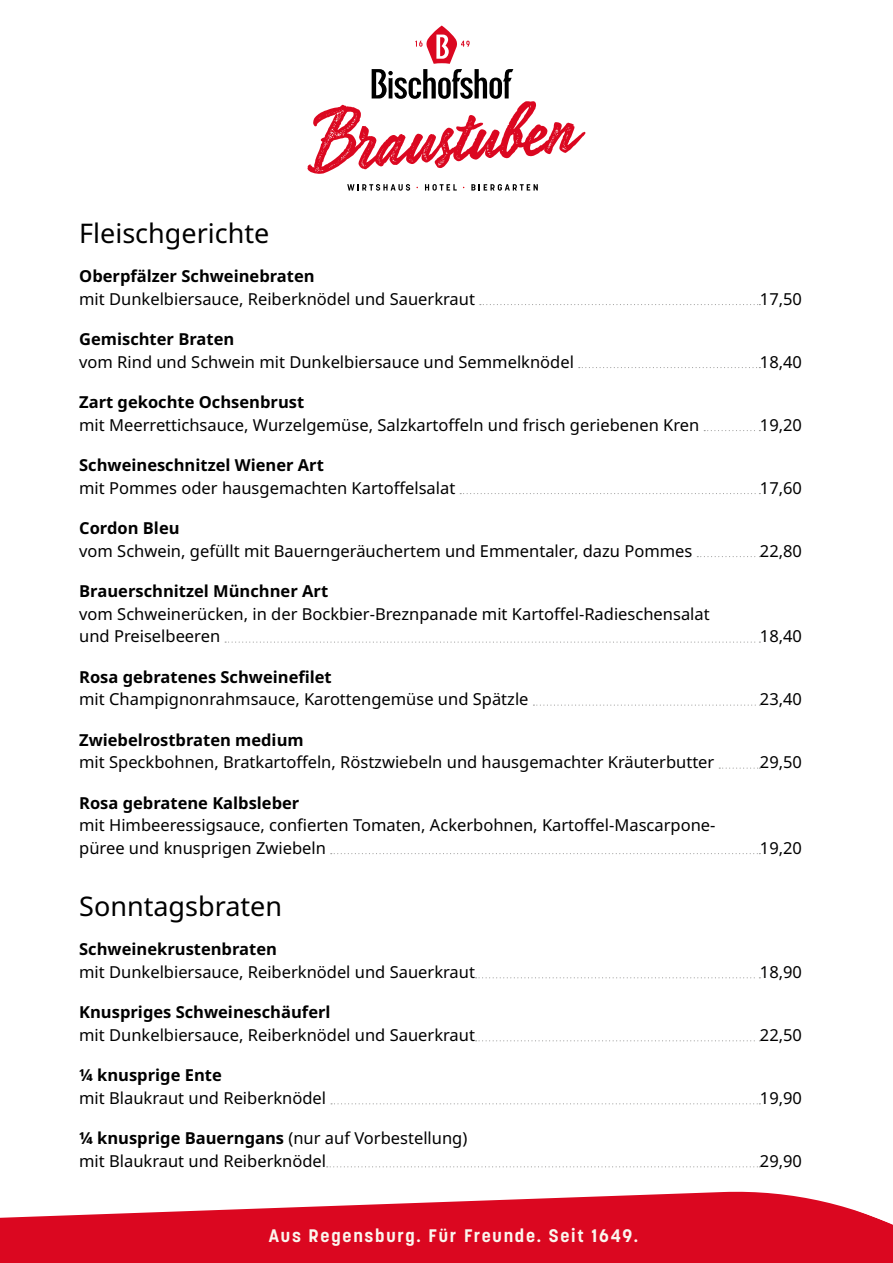
<style>
.page{position:relative;width:893px;height:1263px;background:#fff}
.page>*{position:absolute;margin:0;border:0;box-sizing:border-box;transform-origin:0 0}
.t1{font:27px "Noto Sans";color:#000}
.t2{font:700 18px "Korolev";letter-spacing:.1em;color:#fbf6ee}
.t3{font:16.5px/22.5px "Noto Sans";color:#000}
.t4{font:700 16.5px "Noto Sans";color:#000}
.s1{font-weight:700}
</style>
<div class="page">
<svg style="left:0;top:1191px;width:893px;height:72px;fill:#db0720"></svg>
<svg style="left:480px;top:304px;width:280px;height:1px"></svg>
<svg style="left:579px;top:367px;width:181px;height:1px"></svg>
<svg style="left:704px;top:430px;width:56px;height:1px"></svg>
<svg style="left:460px;top:493px;width:300px;height:1px"></svg>
<svg style="left:697px;top:556px;width:63px;height:1px"></svg>
<svg style="left:225px;top:641px;width:535px;height:2px"></svg>
<svg style="left:533px;top:704px;width:227px;height:2px"></svg>
<svg style="left:719px;top:767px;width:41px;height:2px"></svg>
<svg style="left:331px;top:853px;width:429px;height:1px"></svg>
<svg style="left:476px;top:977px;width:284px;height:1px"></svg>
<svg style="left:476px;top:1040px;width:284px;height:1px"></svg>
<svg style="left:331px;top:1103px;width:429px;height:1px"></svg>
<svg style="left:327px;top:1166px;width:433px;height:1px"></svg>
<svg style="left:347px;top:184px;width:63px;height:7px"></svg>
<svg style="left:425px;top:184px;width:32px;height:7px"></svg>
<svg style="left:471px;top:184px;width:67px;height:7px"></svg>
<svg style="left:307px;top:26px;width:278px;height:148px"></svg>
<h1 class="t1" style="left:79px;top:214px;width:192px">Fleischgerichte</h1>
<p class="t4" style="left:79px;top:264px;width:237px">Oberpfälzer Schweinebraten</p>
<p class="t3" style="left:79px;top:288px;width:397px">mit Dunkelbiersauce, Reiberknödel und Sauerkraut</p>
<p class="t3" style="left:760px;top:288px;width:44px">17,50</p>
<p class="t4" style="left:79px;top:327px;width:157px">Gemischter Braten</p>
<p class="t3" style="left:79px;top:351px;width:496px">vom Rind und Schwein mit Dunkelbiersauce und Semmelknödel</p>
<p class="t3" style="left:760px;top:351px;width:44px">18,40</p>
<p class="t4" style="left:79px;top:390px;width:227px">Zart gekochte Ochsenbrust</p>
<p class="t3" style="left:79px;top:414px;width:622px">mit Meerrettichsauce, Wurzelgemüse, Salzkartoffeln und frisch geriebenen Kren</p>
<p class="t3" style="left:760px;top:414px;width:44px">19,20</p>
<p class="t4" style="left:79px;top:453px;width:246px">Schweineschnitzel Wiener Art</p>
<p class="t3" style="left:79px;top:477px;width:378px">mit Pommes oder hausgemachten Kartoffelsalat</p>
<p class="t3" style="left:760px;top:477px;width:44px">17,60</p>
<p class="t4" style="left:79px;top:516px;width:102px">Cordon Bleu</p>
<p class="t3" style="left:79px;top:540px;width:615px">vom Schwein, gefüllt mit Bauerngeräuchertem und Emmentaler, dazu Pommes</p>
<p class="t3" style="left:760px;top:540px;width:44px">22,80</p>
<p class="t4" style="left:79px;top:579px;width:250px">Brauerschnitzel Münchner Art</p>
<p class="t3" style="left:79px;top:603px;width:632px">vom Schweinerücken, in der Bockbier-Breznpanade mit Kartoffel-Radieschensalat und Preiselbeeren</p>
<p class="t3" style="left:760px;top:625px;width:44px">18,40</p>
<p class="t4" style="left:79px;top:665px;width:254px">Rosa gebratenes Schweinefilet</p>
<p class="t3" style="left:79px;top:688px;width:451px">mit Champignonrahmsauce, Karottengemüse und Spätzle</p>
<p class="t3" style="left:760px;top:688px;width:44px">23,40</p>
<p class="t4" style="left:79px;top:728px;width:226px">Zwiebelrostbraten medium</p>
<p class="t3" style="left:79px;top:751px;width:637px">mit Speckbohnen, Bratkartoffeln, Röstzwiebeln und hausgemachter Kräuterbutter</p>
<p class="t3" style="left:760px;top:751px;width:44px">29,50</p>
<p class="t4" style="left:79px;top:791px;width:222px">Rosa gebratene Kalbsleber</p>
<p class="t3" style="left:79px;top:814px;width:638px">mit Himbeeressigsauce, confierten Tomaten, Ackerbohnen, Kartoffel-Mascarpone&shy;püree und knusprigen Zwiebeln</p>
<p class="t3" style="left:760px;top:837px;width:44px">19,20</p>
<h1 class="t1" style="left:79px;top:887px;width:204px">Sonntagsbraten</h1>
<p class="t4" style="left:79px;top:938px;width:199px">Schweinekrustenbraten</p>
<p class="t3" style="left:79px;top:961px;width:397px">mit Dunkelbiersauce, Reiberknödel und Sauerkraut</p>
<p class="t3" style="left:760px;top:961px;width:44px">18,90</p>
<p class="t4" style="left:79px;top:1001px;width:253px">Knuspriges Schweineschäuferl</p>
<p class="t3" style="left:79px;top:1024px;width:397px">mit Dunkelbiersauce, Reiberknödel und Sauerkraut</p>
<p class="t3" style="left:760px;top:1024px;width:44px">22,50</p>
<p class="t4" style="left:79px;top:1064px;width:144px">¼ knusprige Ente</p>
<p class="t3" style="left:79px;top:1087px;width:248px">mit Blaukraut und Reiberknödel</p>
<p class="t3" style="left:760px;top:1087px;width:44px">19,90</p>
<p class="t3" style="left:79px;top:1127px;width:390px"><span class="s1">¼ knusprige Bauerngans</span> (nur auf Vorbestellung) mit Blaukraut und Reiberknödel</p>
<p class="t3" style="left:760px;top:1150px;width:44px">29,90</p>
<p class="t2" style="left:269px;top:1224px;width:371px">Aus Regensburg. Für Freunde. Seit 1649.</p>
</div>
